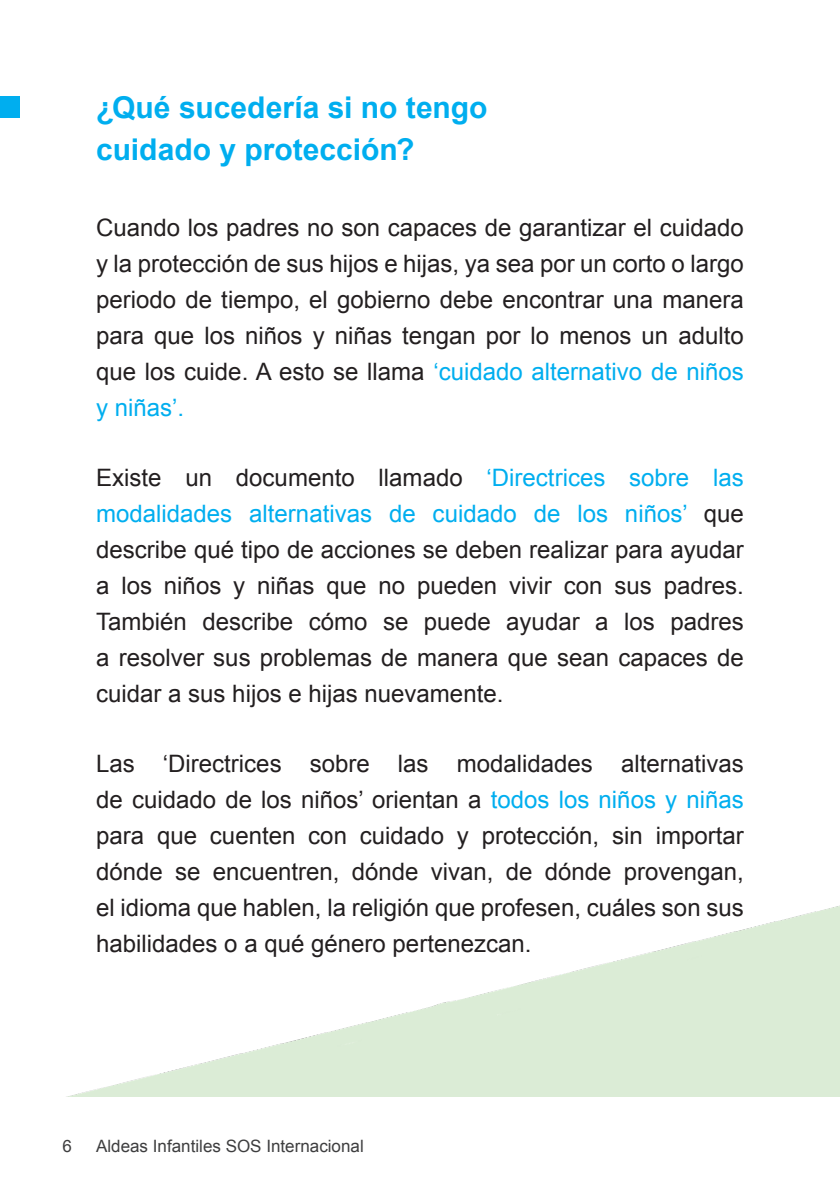
<style>
.page{position:relative;width:840px;height:1191px;background:#fff}
.page>*{position:absolute;margin:0;border:0;box-sizing:border-box;transform-origin:0 0}
.Heading_2-cyan{font:700 30px "Arial";color:#00aeef}
.Body_Text{font:24px/36px "Arial";color:#231f20;text-align:justify}
.t1{font:17px "Arial";color:#3e3e3f}
.s1{color:#00aeef}
</style>
<div class="page">
<div style="left:0;top:96px;width:19px;height:22px;background:#00aeef"></div>
<p class="Heading_2-cyan" style="left:96px;top:88px;width:393px">¿Qué sucedería si no tengo</p>
<p class="Heading_2-cyan" style="left:96px;top:130px;width:320px">cuidado y protección?</p>
<p class="Body_Text" style="left:96px;top:209px;width:649px">Cuando los padres no son capaces de garantizar el cuidado y la protección de sus hijos e hijas, ya sea por un corto o largo periodo de tiempo, el gobierno debe encontrar una manera para que los niños y niñas tengan por lo menos un adulto que los cuide. A esto se llama <span class="s1">‘cuidado alternativo de niños y niñas’.</span></p>
<p class="Body_Text" style="left:96px;top:459px;width:649px">Existe un documento llamado <span class="s1">‘Directrices sobre las modalidades alternativas de cuidado de los niños’</span> que describe qué tipo de acciones se deben realizar para ayudar a los niños y niñas que no pueden vivir con sus padres.<br>También describe cómo se puede ayudar a los padres a resolver sus problemas de manera que sean capaces de cuidar a sus hijos e hijas nuevamente.</p>
<p class="Body_Text" style="left:96px;top:745px;width:649px">Las ‘Directrices sobre las modalidades alternativas de cuidado de los niños’ orientan a <span class="s1">todos los niños y niñas </span>para que cuenten con cuidado y protección, sin importar dónde se encuentren, dónde vivan, de dónde provengan, el idioma que hablen, la religión que profesen, cuáles son sus habilidades o a qué género pertenezcan.</p>
<p class="t1" style="left:63px;top:1135px;width:11px">6</p>
<p class="t1" style="left:96px;top:1134px;width:269px">Aldeas Infantiles SOS Internacional</p>
</div>
